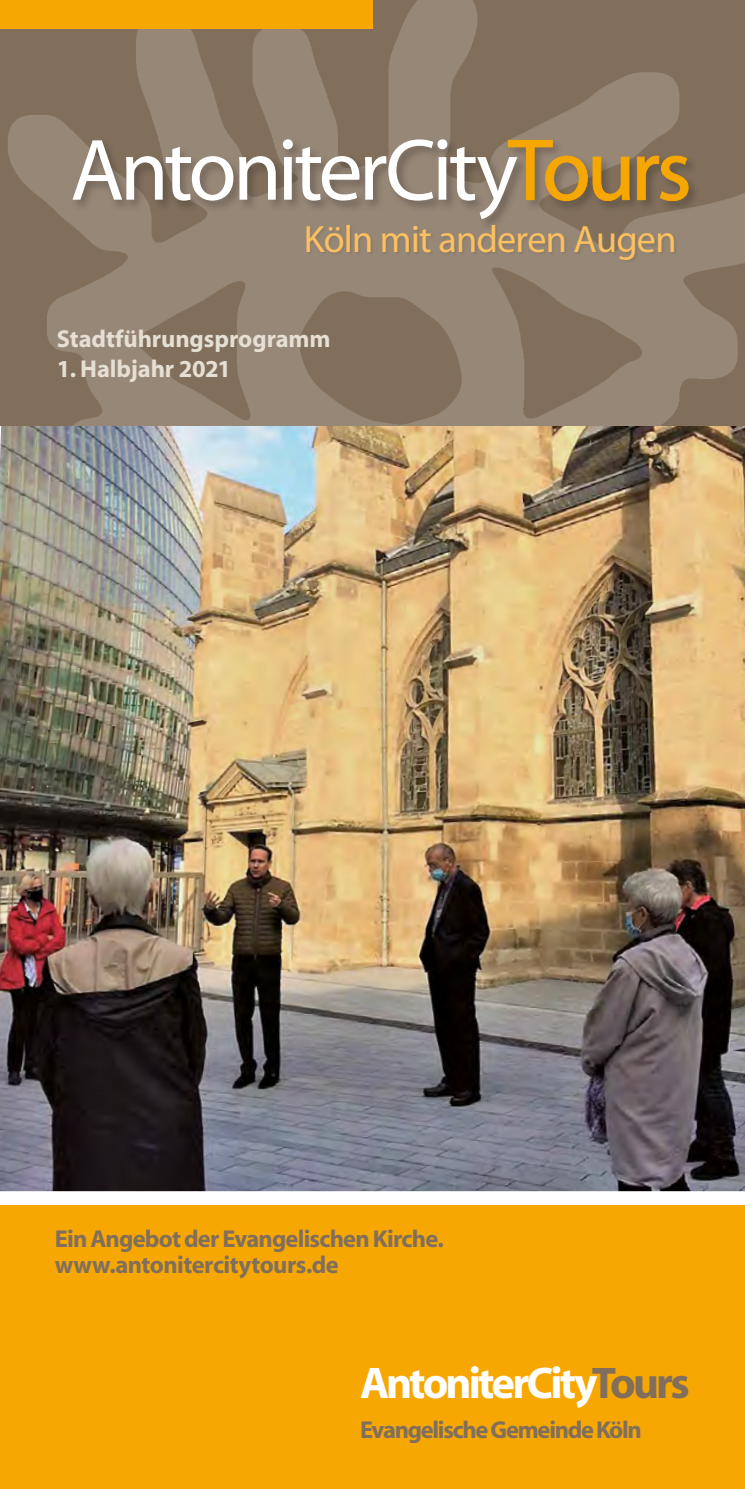
<style>
.page{position:relative;width:745px;height:1489px;background:#fff}
.page>*{position:absolute;margin:0;border:0;box-sizing:border-box;transform-origin:0 0}
.t1{font:88px "Myriad";letter-spacing:-.045em;color:#fff}
.t2{font:700 44.5px "Myriad";letter-spacing:-.065em;color:#fff}
.t3{font:38.25px "Myriad";letter-spacing:-.02em;color:#fbc060}
.t4{font:700 24.5px/26.2px "Myriad";letter-spacing:-.035em;color:#816f5c}
.t5{font:700 24.5px "Myriad";letter-spacing:-.005em;color:#e5dfd4}
.t6{font:700 24.5px "Myriad";letter-spacing:-.055em;color:#816f5c}
.s1{color:#f7a702}
.s2{color:#816f5c}
</style>
<div class="page">
<img style="left:0;top:425px;width:744px;height:766px">
<svg style="left:0;top:0;width:744px;height:425px;fill:#816f5c"></svg>
<div style="left:0;top:1205px;width:744px;height:283px;background:#f7a702"></div>
<div style="left:0;top:0;width:372px;height:28px;background:#f7a702"></div>
<div style="left:70px;top:137px;width:630px;height:95px;background:#000;opacity:.25"></div>
<div style="left:307px;top:225px;width:369px;height:38px;background:#857767;opacity:.6"></div>
<h1 class="t1" style="left:70px;top:126px;width:622px">AntoniterCity<span class="s1">Tours</span></h1>
<h3 class="t3" style="left:303px;top:220px;width:374px">Köln mit anderen Augen</h3>
<p class="t5" style="left:57px;top:326px;width:275px">Stadtführungsprogramm</p>
<p class="t5" style="left:57px;top:356px;width:176px">1. Halbjahr 2021</p>
<p class="t4" style="left:55px;top:1226px;width:390px">Ein Angebot der Evangelischen Kirche. www.antonitercitytours.de</p>
<h2 class="t2" style="left:360px;top:1359px;width:331px">AntoniterCity<span class="s2">Tours</span></h2>
<p class="t6" style="left:360px;top:1416px;width:283px">Evangelische Gemeinde Köln</p>
</div>
